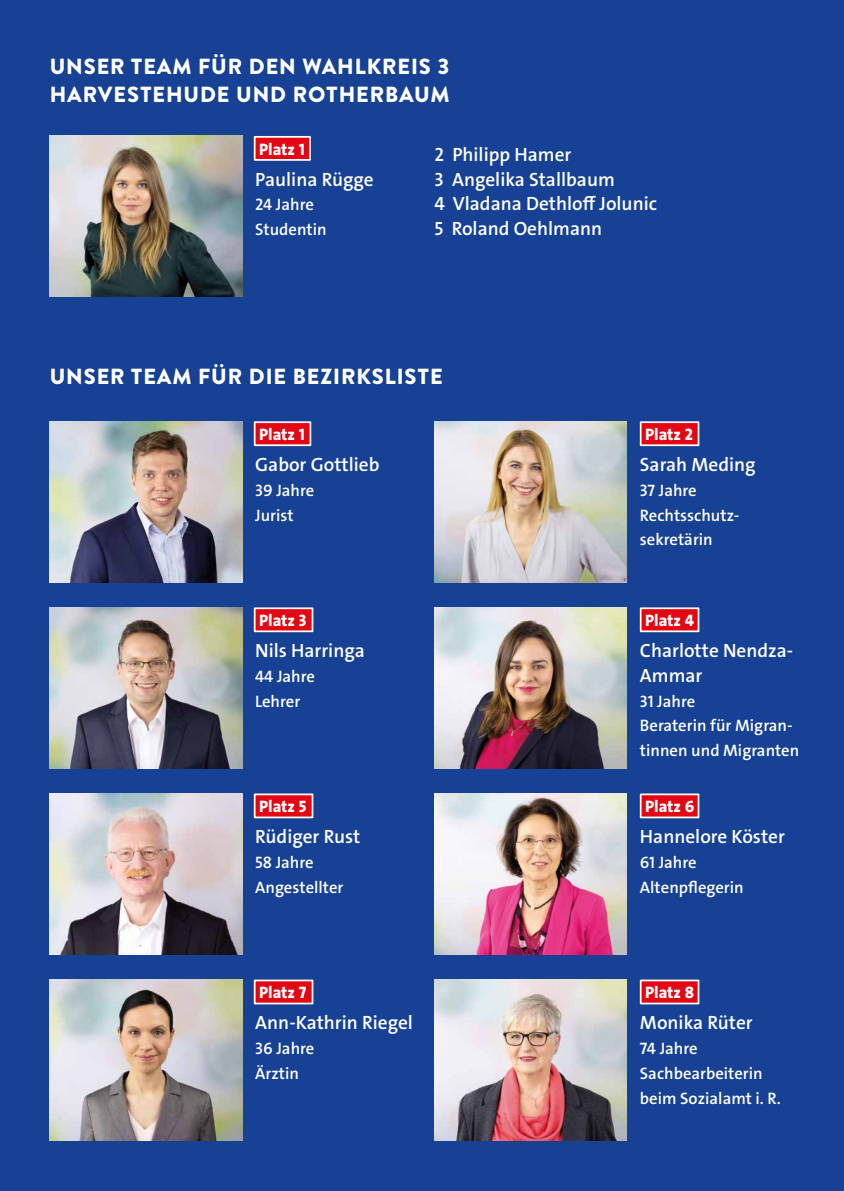
<style>
.page{position:relative;width:844px;height:1191px;background:#fff}
.page>*{position:absolute;margin:0;border:0;box-sizing:border-box;transform-origin:0 0}
.t1{font:900 21.88px/28px "Brandon Text";letter-spacing:.04em;color:#fff}
.t2{font:600 19.25px/24.8px "SPD The Sans";color:#fff}
.t3{font:600 16.62px/24.8px "SPD The Sans";color:#fff}
.t4{font:800 16.62px "SPD The Sans";color:#fff}
</style>
<div class="page">
<div style="left:0;top:0;width:843px;height:1191px;background:#164194"></div>
<img style="left:50px;top:421px;width:192px;height:161px">
<img style="left:50px;top:607px;width:192px;height:161px">
<img style="left:434px;top:793px;width:192px;height:161px">
<img style="left:50px;top:793px;width:192px;height:161px">
<img style="left:434px;top:421px;width:192px;height:161px">
<img style="left:434px;top:607px;width:192px;height:161px">
<img style="left:50px;top:979px;width:192px;height:161px">
<img style="left:50px;top:136px;width:192px;height:161px">
<img style="left:434px;top:979px;width:192px;height:161px">
<div style="left:254px;top:136px;width:57px;height:25px;background:#e30613;border:2px solid #fff"></div>
<div style="left:254px;top:421px;width:57px;height:25px;background:#e30613;border:2px solid #fff"></div>
<div style="left:254px;top:607px;width:59px;height:25px;background:#e30613;border:2px solid #fff"></div>
<div style="left:639px;top:421px;width:60px;height:25px;background:#e30613;border:2px solid #fff"></div>
<div style="left:639px;top:607px;width:60px;height:25px;background:#e30613;border:2px solid #fff"></div>
<div style="left:639px;top:793px;width:60px;height:25px;background:#e30613;border:2px solid #fff"></div>
<div style="left:639px;top:979px;width:60px;height:25px;background:#e30613;border:2px solid #fff"></div>
<div style="left:254px;top:793px;width:59px;height:25px;background:#e30613;border:2px solid #fff"></div>
<div style="left:254px;top:979px;width:59px;height:25px;background:#e30613;border:2px solid #fff"></div>
<h1 class="t1" style="left:50px;top:52px;width:401px">UNSER TEAM FÜR DEN WAHLKREIS 3<br>HARVESTEHUDE UND ROTHERBAUM</h1>
<p class="t4" style="left:259px;top:138px;width:47px">Platz 1</p>
<p class="t2" style="left:255px;top:167px;width:120px">Paulina Rügge</p>
<p class="t3" style="left:255px;top:192px;width:73px">24 Jahre<br>Studentin</p>
<p class="t2" style="left:434px;top:142px;width:224px">2 Philipp Hamer<br>3 Angelika Stallbaum<br>4 Vladana Dethloff Jolunic<br>5 Roland Oehlmann</p>
<h1 class="t1" style="left:50px;top:362px;width:394px">UNSER TEAM FÜR DIE BEZIRKSLISTE</h1>
<p class="t4" style="left:259px;top:423px;width:47px">Platz 1</p>
<p class="t4" style="left:645px;top:423px;width:49px">Platz 2</p>
<p class="t2" style="left:255px;top:452px;width:126px">Gabor Gottlieb</p>
<p class="t3" style="left:255px;top:478px;width:61px">39 Jahre<br>Jurist</p>
<p class="t2" style="left:639px;top:452px;width:117px">Sarah Meding</p>
<p class="t3" style="left:639px;top:478px;width:101px">37 Jahre<br>Rechtsschutz&shy;sekretärin</p>
<p class="t4" style="left:259px;top:609px;width:49px">Platz 3</p>
<p class="t4" style="left:645px;top:609px;width:50px">Platz 4</p>
<p class="t2" style="left:255px;top:638px;width:111px">Nils Harringa</p>
<p class="t3" style="left:255px;top:664px;width:61px">44 Jahre<br>Lehrer</p>
<p class="t2" style="left:639px;top:638px;width:155px">Charlotte Nendza-<br>Ammar</p>
<p class="t3" style="left:639px;top:688px;width:161px">31 Jahre<br>Beraterin für Migran&shy;tinnen und Migranten</p>
<p class="t4" style="left:259px;top:795px;width:49px">Platz 5</p>
<p class="t4" style="left:645px;top:795px;width:51px">Platz 6</p>
<p class="t2" style="left:255px;top:824px;width:107px">Rüdiger Rust</p>
<p class="t3" style="left:255px;top:850px;width:90px">58 Jahre<br>Angestellter</p>
<p class="t2" style="left:639px;top:824px;width:146px">Hannelore Köster</p>
<p class="t3" style="left:639px;top:850px;width:105px">61 Jahre<br>Altenpflegerin</p>
<p class="t4" style="left:259px;top:981px;width:49px">Platz 7</p>
<p class="t4" style="left:645px;top:981px;width:50px">Platz 8</p>
<p class="t2" style="left:255px;top:1010px;width:159px">Ann-Kathrin Riegel</p>
<p class="t3" style="left:255px;top:1036px;width:61px">36 Jahre<br>Ärztin</p>
<p class="t2" style="left:639px;top:1010px;width:114px">Monika Rüter</p>
<p class="t3" style="left:639px;top:1036px;width:142px">74 Jahre<br>Sachbearbeiterin beim Sozialamt i. R.</p>
</div>
